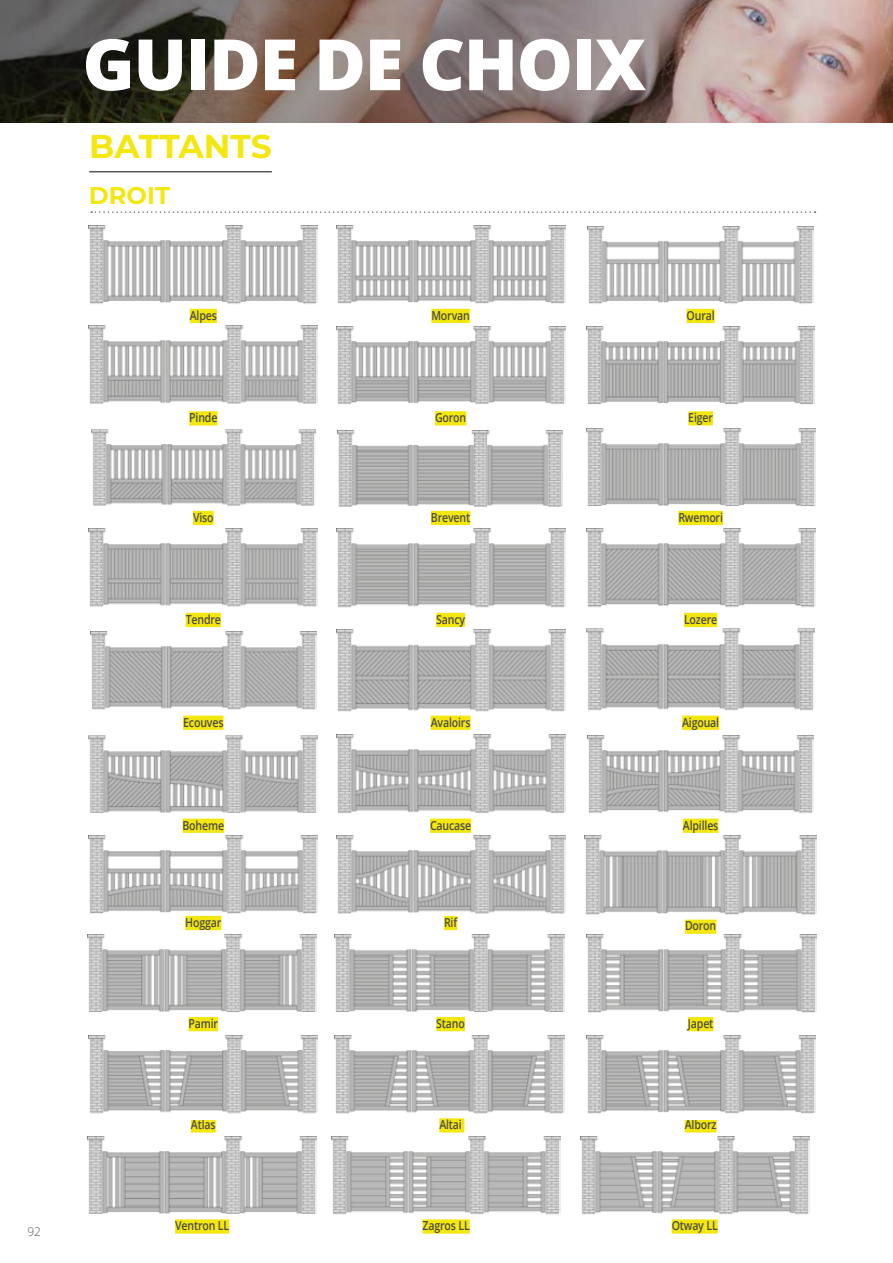
<style>
.page{position:relative;width:893px;height:1263px;background:#fff}
.page>*{position:absolute;margin:0;border:0;box-sizing:border-box;transform-origin:0 0}
.t1{font:800 70.95px "Open Sans";letter-spacing:-.02em;color:#fff}
.t2{font:700 33px "Montserrat";color:#f4e70f}
.t3{font:700 24.15px "Montserrat";color:#f4e70f}
.t4{font:600 12.45px "Open Sans";letter-spacing:-.015em;color:#4a4a49;scale:.85 1}
.t5{font:300 12px "Open Sans";color:#575756}
</style>
<div class="page">
<img style="left:580px;top:1136px;width:229px;height:85px">
<img style="left:88px;top:1136px;width:229px;height:77px">
<img style="left:332px;top:1136px;width:229px;height:85px">
<div style="left:175px;top:1219px;width:54px;height:14px;background:#f4e70f"></div>
<div style="left:423px;top:1219px;width:47px;height:14px;background:#f4e70f"></div>
<div style="left:672px;top:1219px;width:46px;height:14px;background:#f4e70f"></div>
<div style="left:191px;top:1118px;width:25px;height:14px;background:#f4e70f"></div>
<div style="left:439px;top:1118px;width:25px;height:14px;background:#f4e70f"></div>
<div style="left:685px;top:1118px;width:32px;height:14px;background:#f4e70f"></div>
<img style="left:335px;top:1035px;width:229px;height:79px">
<img style="left:89px;top:1035px;width:229px;height:85px">
<img style="left:586px;top:1035px;width:229px;height:85px">
<img style="left:587px;top:934px;width:229px;height:85px">
<img style="left:335px;top:935px;width:229px;height:77px">
<img style="left:88px;top:935px;width:229px;height:76px">
<div style="left:688px;top:1017px;width:25px;height:14px;background:#f4e70f"></div>
<div style="left:436px;top:1017px;width:29px;height:14px;background:#f4e70f"></div>
<div style="left:189px;top:1017px;width:29px;height:14px;background:#f4e70f"></div>
<img style="left:336px;top:835px;width:229px;height:85px">
<img style="left:585px;top:835px;width:231px;height:86px">
<img style="left:89px;top:835px;width:229px;height:85px">
<div style="left:685px;top:919px;width:31px;height:15px;background:#f4e70f"></div>
<div style="left:185px;top:916px;width:36px;height:14px;background:#f4e70f"></div>
<div style="left:444px;top:916px;width:13px;height:14px;background:#f4e70f"></div>
<img style="left:89px;top:736px;width:229px;height:76px">
<img style="left:587px;top:735px;width:227px;height:84px">
<img style="left:336px;top:735px;width:229px;height:84px">
<div style="left:182px;top:819px;width:42px;height:14px;background:#f4e70f"></div>
<div style="left:430px;top:819px;width:41px;height:14px;background:#f4e70f"></div>
<div style="left:683px;top:819px;width:35px;height:14px;background:#f4e70f"></div>
<img style="left:90px;top:632px;width:227px;height:77px">
<img style="left:336px;top:630px;width:229px;height:86px">
<img style="left:587px;top:628px;width:228px;height:89px">
<div style="left:682px;top:716px;width:37px;height:14px;background:#f4e70f"></div>
<div style="left:183px;top:716px;width:40px;height:14px;background:#f4e70f"></div>
<div style="left:431px;top:716px;width:39px;height:14px;background:#f4e70f"></div>
<img style="left:89px;top:529px;width:229px;height:84px">
<img style="left:586px;top:529px;width:229px;height:84px">
<img style="left:336px;top:529px;width:229px;height:79px">
<div style="left:684px;top:613px;width:33px;height:14px;background:#f4e70f"></div>
<div style="left:436px;top:613px;width:29px;height:14px;background:#f4e70f"></div>
<div style="left:186px;top:613px;width:35px;height:14px;background:#f4e70f"></div>
<img style="left:91px;top:430px;width:225px;height:81px">
<img style="left:586px;top:428px;width:229px;height:77px">
<img style="left:338px;top:431px;width:224px;height:82px">
<div style="left:431px;top:511px;width:39px;height:14px;background:#f4e70f"></div>
<div style="left:678px;top:511px;width:45px;height:14px;background:#f4e70f"></div>
<div style="left:193px;top:511px;width:21px;height:14px;background:#f4e70f"></div>
<img style="left:89px;top:326px;width:229px;height:78px">
<img style="left:336px;top:326px;width:229px;height:89px">
<img style="left:586px;top:327px;width:228px;height:78px">
<div style="left:435px;top:411px;width:31px;height:14px;background:#f4e70f"></div>
<div style="left:189px;top:411px;width:28px;height:14px;background:#f4e70f"></div>
<div style="left:688px;top:411px;width:25px;height:14px;background:#f4e70f"></div>
<img style="left:336px;top:226px;width:229px;height:83px">
<img style="left:89px;top:226px;width:229px;height:84px">
<img style="left:587px;top:226px;width:227px;height:84px">
<div style="left:431px;top:309px;width:39px;height:14px;background:#f4e70f"></div>
<div style="left:190px;top:309px;width:27px;height:14px;background:#f4e70f"></div>
<div style="left:687px;top:309px;width:28px;height:14px;background:#f4e70f"></div>
<svg style="left:0;top:0;width:893px;height:122px;background:#806f69"></svg>
<svg style="left:91px;top:211px;width:724px;height:2px"></svg>
<hr style="left:89px;top:171px;width:183px;height:1px;background:#575756">
<p class="t5" style="left:27px;top:1223px;width:15px">92</p>
<h1 class="t1" style="left:82px;top:10px;width:565px">GUIDE DE CHOIX</h1>
<h2 class="t2" style="left:89px;top:123px;width:184px">BATTANTS</h2>
<h3 class="t3" style="left:89px;top:178px;width:83px">DROIT</h3>
<p class="t4" style="left:190px;top:307px;width:33px">Alpes</p>
<p class="t4" style="left:431px;top:307px;width:47px">Morvan</p>
<p class="t4" style="left:687px;top:307px;width:35px">Oural</p>
<p class="t4" style="left:189px;top:409px;width:35px">Pinde</p>
<p class="t4" style="left:435px;top:409px;width:38px">Goron</p>
<p class="t4" style="left:688px;top:409px;width:31px">Eiger</p>
<p class="t4" style="left:193px;top:509px;width:26px">Viso</p>
<p class="t4" style="left:431px;top:509px;width:48px">Brevent</p>
<p class="t4" style="left:678px;top:509px;width:54px">Rwemori</p>
<p class="t4" style="left:186px;top:611px;width:43px">Tendre</p>
<p class="t4" style="left:436px;top:611px;width:36px">Sancy</p>
<p class="t4" style="left:684px;top:611px;width:41px">Lozere</p>
<p class="t4" style="left:183px;top:713px;width:49px">Ecouves</p>
<p class="t4" style="left:431px;top:713px;width:48px">Avaloirs</p>
<p class="t4" style="left:682px;top:713px;width:45px">Aigoual</p>
<p class="t4" style="left:182px;top:816px;width:51px">Boheme</p>
<p class="t4" style="left:430px;top:816px;width:50px">Caucase</p>
<p class="t4" style="left:683px;top:816px;width:43px">Alpilles</p>
<p class="t4" style="left:444px;top:914px;width:17px">Rif</p>
<p class="t4" style="left:185px;top:914px;width:44px">Hoggar</p>
<p class="t4" style="left:685px;top:917px;width:38px">Doron</p>
<p class="t4" style="left:189px;top:1015px;width:36px">Pamir</p>
<p class="t4" style="left:436px;top:1015px;width:35px">Stano</p>
<p class="t4" style="left:688px;top:1015px;width:32px">Japet</p>
<p class="t4" style="left:191px;top:1116px;width:31px">Atlas</p>
<p class="t4" style="left:439px;top:1116px;width:28px">Altai</p>
<p class="t4" style="left:685px;top:1116px;width:39px">Alborz</p>
<p class="t4" style="left:175px;top:1217px;width:65px">Ventron LL</p>
<p class="t4" style="left:423px;top:1217px;width:57px">Zagros LL</p>
<p class="t4" style="left:672px;top:1217px;width:56px">Otway LL</p>
</div>
